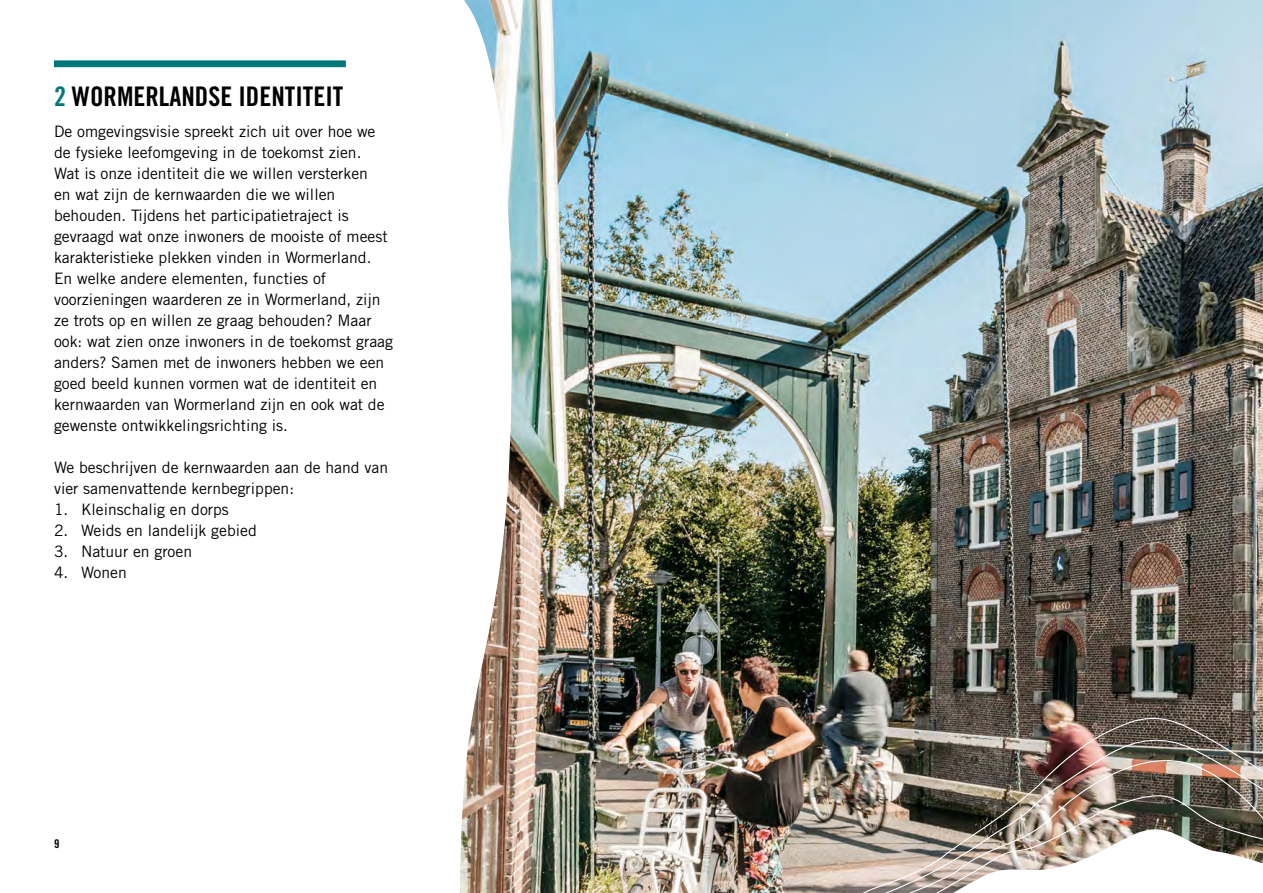
<style>
.page{position:relative;width:1263px;height:893px;background:#fff}
.page>*{position:absolute;margin:0;border:0;box-sizing:border-box;transform-origin:0 0}
.t1{font:27px "Trade Gothic LT Std Bd Cn 20";color:#000}
.t2{font:15.75px/21px "Trade Gothic LT Std";color:#000}
.t3{font:12px "Trade Gothic LT Std Bd Cn 20";color:#000}
.s1{color:#00787a}
</style>
<div class="page">
<img style="left:513px;top:0;width:750px;height:893px">
<div style="left:54px;top:60px;width:292px;height:7px;background:#00787a"></div>
<svg style="left:460px;top:0;width:53px;height:893px"></svg>
<img style="left:842px;top:711px;width:421px;height:182px">
<h1 class="t1" style="left:54px;top:80px;width:291px"><span class="s1">2</span> WORMERLANDSE IDENTITEIT</h1>
<p class="t2" style="left:54px;top:121px;width:340px">De omgevingsvisie spreekt zich uit over hoe we de fysieke leefomgeving in de toekomst zien.<br>Wat is onze identiteit die we willen versterken<br>en wat zijn de kernwaarden die we willen behouden. Tijdens het participatietraject is gevraagd wat onze inwoners de mooiste of meest karakteristieke plekken vinden in Wormerland.<br>En welke andere elementen, functies of voorzieningen waarderen ze in Wormerland, zijn ze trots op en willen ze graag behouden? Maar ook: wat zien onze inwoners in de toekomst graag anders? Samen met de inwoners hebben we een goed beeld kunnen vormen wat de identiteit en kernwaarden van Wormerland zijn en ook wat de gewenste ontwikkelingsrichting is.</p>
<p class="t2" style="left:54px;top:457px;width:336px">We beschrijven de kernwaarden aan de hand van vier samenvattende kernbegrippen:</p>
<p class="t2" style="left:54px;top:499px;width:176px">1. Kleinschalig en dorps</p>
<p class="t2" style="left:54px;top:520px;width:204px">2. Weids en landelijk gebied</p>
<p class="t2" style="left:54px;top:541px;width:140px">3. Natuur en groen</p>
<p class="t2" style="left:54px;top:562px;width:74px">4. Wonen</p>
<p class="t3" style="left:54px;top:836px;width:7px">9</p>
</div>
